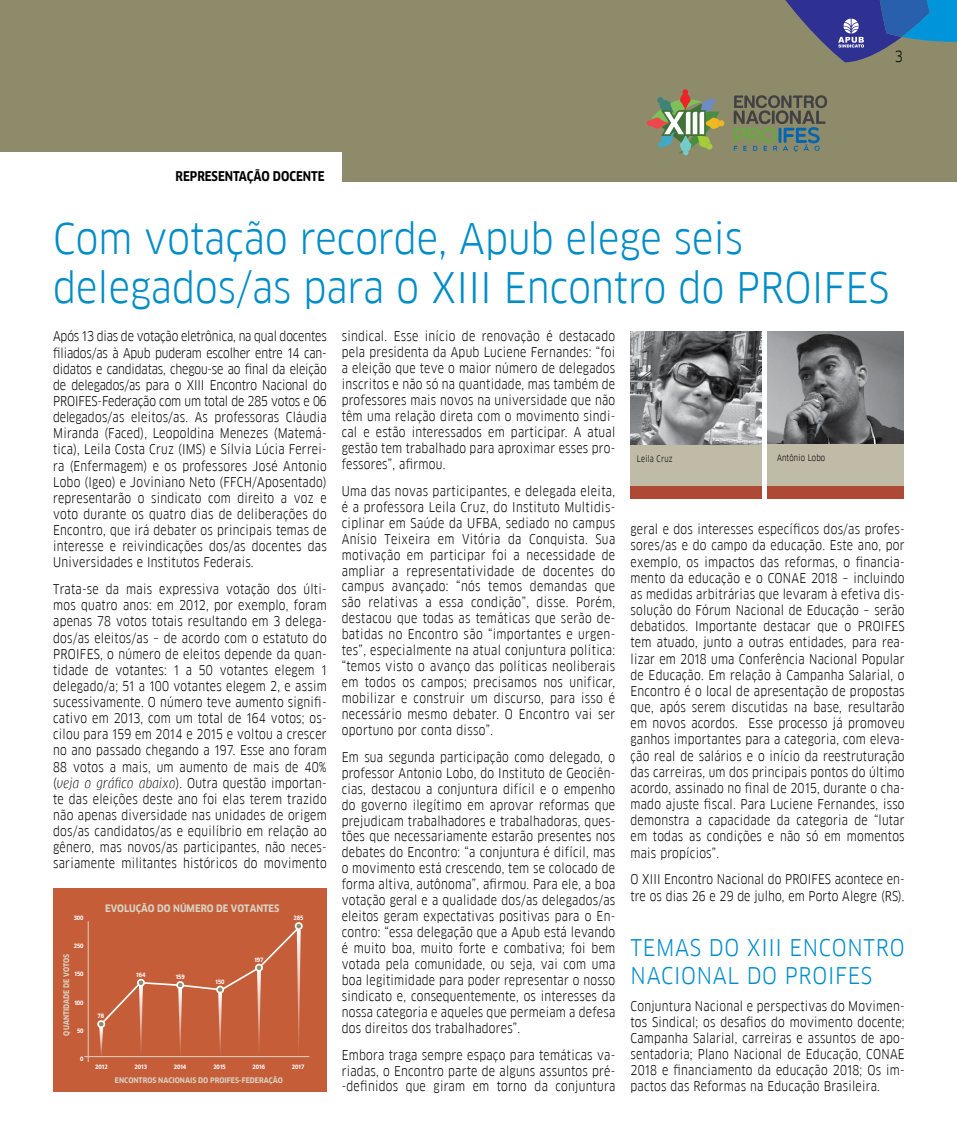
<style>
.page{position:relative;width:957px;height:1134px;background:#fff}
.page>*{position:absolute;margin:0;border:0;box-sizing:border-box;transform-origin:0 0}
.t1{font:41.25px/49.5px "Goethe FF Clan";color:#008dc7}
.t2{font:22.5px/27.4px "Goethe FF Clan";letter-spacing:.03em;color:#008dc7}
.t3{font:15px "Goethe FF Clan";color:#000;scale:.93 1}
.t4{font:13.12px/16.1px "Goethe FF Clan";letter-spacing:.02em;color:#000;text-align:justify;scale:.93 1}
.t5{font:700 13.12px "Goethe FF Clan";color:#000;scale:.93 1}
.t6{font:700 10px "Goethe FF Clan";color:#d7d5c5}
.t7{font:8.75px "Goethe FF Clan";letter-spacing:.02em;color:#000;scale:.9 1}
.t8{font:700 7.5px "Goethe FF Clan";color:#d7d5c5}
.t9{font:700 5.88px "Goethe FF Clan";color:#fff}
.s1{font-style:italic}
</style>
<div class="page">
<img style="left:630px;top:331px;width:131px;height:114px">
<img style="left:767px;top:331px;width:137px;height:113px">
<div style="left:0;top:0;width:957px;height:181px;background:#8e8b6a"></div>
<div style="left:1px;top:152px;width:341px;height:42px;background:#fff"></div>
<svg style="left:785px;top:0;width:172px;height:62px"></svg>
<div style="left:53px;top:888px;width:274px;height:203px;background:#c65d39"></div>
<div style="left:97px;top:1020px;width:8px;height:8px;border:2px solid #fff;border-radius:50%"></div>
<div style="left:295px;top:922px;width:8px;height:8px;border:2px solid #fff;border-radius:50%"></div>
<hr style="left:84px;top:1056px;width:225px;height:1px;background:#d7d5c5">
<svg style="left:98px;top:923px;width:204px;height:135px"></svg>
<hr style="left:88px;top:921px;width:1px;height:141px;background:#d7d5c5">
<svg style="left:733px;top:95px;width:94px;height:57px"></svg>
<svg style="left:647px;top:89px;width:77px;height:66px"></svg>
<div style="left:630px;top:445px;width:131px;height:41px;background:#bfbba7"></div>
<div style="left:630px;top:486px;width:131px;height:13px;background:#ae4936"></div>
<div style="left:767px;top:444px;width:137px;height:42px;background:#bfbba7"></div>
<div style="left:767px;top:486px;width:137px;height:12px;background:#ae4936"></div>
<p class="t3" style="left:894px;top:48px;width:10px">3</p>
<p class="t5" style="left:175px;top:168px;width:162px">REPRESENTAÇÃO DOCENTE</p>
<h1 class="t1" style="left:53px;top:214px;width:837px">Com votação recorde, Apub elege seis delegados/as para o XIII Encontro do PROIFES</h1>
<p class="t4" style="left:53px;top:329px;width:296px">Após 13 dias de votação eletrônica, na qual docentes filiados/as à Apub puderam escolher entre 14 can&shy;didatos e candidatas, chegou-se ao final da eleição de delegados/as para o XIII Encontro Nacional do PROIFES-Federação com um total de 285 votos e 06 delegados/as eleitos/as. As professoras Cláudia Miranda (Faced), Leopoldina Menezes (Matemá&shy;tica), Leila Costa Cruz (IMS) e Sílvia Lúcia Ferrei&shy;ra (Enfermagem) e os professores José Antonio Lobo (Igeo) e Joviniano Neto (FFCH/Aposentado) representarão o sindicato com direito a voz e voto durante os quatro dias de deliberações do Encontro, que irá debater os principais temas de interesse e reivindicações dos/as docentes das Universidades e Institutos Federais.</p>
<p class="t4" style="left:53px;top:581px;width:296px">Trata-se da mais expressiva votação dos últi&shy;mos quatro anos: em 2012, por exemplo, foram apenas 78 votos totais resultando em 3 delega&shy;dos/as eleitos/as – de acordo com o estatuto do PROIFES, o número de eleitos depende da quan&shy;tidade de votantes: 1 a 50 votantes elegem 1 delegado/a; 51 a 100 votantes elegem 2, e assim sucessivamente. O número teve aumento signifi&shy;cativo em 2013, com um total de 164 votos; os&shy;cilou para 159 em 2014 e 2015 e voltou a crescer no ano passado chegando a 197. Esse ano foram 88 votos a mais, um aumento de mais de 40% (<span class="s1">veja o gráfico abaixo</span>). Outra questão importan&shy;te das eleições deste ano foi elas terem trazido não apenas diversidade nas unidades de origem dos/as candidatos/as e equilíbrio em relação ao gênero, mas novos/as participantes, não neces&shy;sariamente militantes históricos do movimento</p>
<p class="t9" style="left:74px;top:914px;width:11px">300</p>
<p class="t9" style="left:74px;top:942px;width:11px">250</p>
<p class="t9" style="left:75px;top:971px;width:11px">150</p>
<p class="t9" style="left:74px;top:999px;width:11px">100</p>
<p class="t9" style="left:77px;top:1027px;width:8px">50</p>
<p class="t9" style="left:80px;top:1056px;width:5px">0</p>
<p class="t8" style="left:62px;top:1035px;width:83px;rotate:-90deg">QUANTIDADE DE VOTOS</p>
<p class="t6" style="left:105px;top:902px;width:176px">EVOLUÇÃO DO NÚMERO DE VOTANTES</p>
<p class="t9" style="left:293px;top:914px;width:11px">285</p>
<p class="t9" style="left:98px;top:1012px;width:8px">78</p>
<p class="t9" style="left:136px;top:971px;width:11px">164</p>
<p class="t9" style="left:176px;top:973px;width:11px">159</p>
<p class="t9" style="left:216px;top:978px;width:11px">150</p>
<p class="t9" style="left:254px;top:956px;width:11px">197</p>
<p class="t9" style="left:95px;top:1064px;width:14px">2012</p>
<p class="t9" style="left:135px;top:1064px;width:14px">2013</p>
<p class="t9" style="left:174px;top:1064px;width:14px">2014</p>
<p class="t9" style="left:213px;top:1064px;width:14px">2015</p>
<p class="t9" style="left:252px;top:1064px;width:14px">2016</p>
<p class="t9" style="left:292px;top:1064px;width:14px">2017</p>
<p class="t8" style="left:115px;top:1075px;width:170px">ENCONTROS NACIONAIS DO PROIFES-FEDERAÇÃO</p>
<p class="t4" style="left:342px;top:329px;width:296px">sindical. Esse início de renovação é destacado pela presidenta da Apub Luciene Fernandes: “foi a eleição que teve o maior número de delegados inscritos e não só na quantidade, mas também de professores mais novos na universidade que não têm uma relação direta com o movimento sindi&shy;cal e estão interessados em participar. A atual gestão tem trabalhado para aproximar esses pro&shy;fessores”, afirmou.</p>
<p class="t4" style="left:342px;top:483px;width:296px">Uma das novas participantes, e delegada eleita, é a professora Leila Cruz, do Instituto Multidis&shy;ciplinar em Saúde da UFBA, sediado no campus Anísio Teixeira em Vitória da Conquista. Sua motivação em participar foi a necessidade de ampliar a representatividade de docentes do campus avançado: “nós temos demandas que são relativas a essa condição”, disse. Porém, destacou que todas as temáticas que serão de&shy;batidas no Encontro são “importantes e urgen&shy;tes”, especialmente na atual conjuntura política: “temos visto o avanço das políticas neoliberais em todos os campos; precisamos nos unificar, mobilizar e construir um discurso, para isso é necessário mesmo debater. O Encontro vai ser oportuno por conta disso”.</p>
<p class="t4" style="left:342px;top:749px;width:296px">Em sua segunda participação como delegado, o professor Antonio Lobo, do Instituto de Geociên&shy;cias, destacou a conjuntura difícil e o empenho do governo ilegítimo em aprovar reformas que prejudicam trabalhadores e trabalhadoras, ques&shy;tões que necessariamente estarão presentes nos debates do Encontro: “a conjuntura é difícil, mas o movimento está crescendo, tem se colocado de forma altiva, autônoma”, afirmou. Para ele, a boa votação geral e a qualidade dos/as delegados/as eleitos geram expectativas positivas para o En&shy;contro: “essa delegação que a Apub está levando é muito boa, muito forte e combativa; foi bem votada pela comunidade, ou seja, vai com uma boa legitimidade para poder representar o nosso sindicato e, consequentemente, os interesses da nossa categoria e aqueles que permeiam a defesa dos direitos dos trabalhadores”.</p>
<p class="t4" style="left:342px;top:1047px;width:296px">Embora traga sempre espaço para temáticas va&shy;riadas, o Encontro parte de alguns assuntos pré--definidos que giram em torno da conjuntura</p>
<p class="t7" style="left:637px;top:453px;width:41px">Leila Cruz</p>
<p class="t7" style="left:777px;top:453px;width:55px">Antônio Lobo</p>
<p class="t4" style="left:630px;top:521px;width:296px">geral e dos interesses específicos dos/as profes&shy;sores/as e do campo da educação. Este ano, por exemplo, os impactos das reformas, o financia&shy;mento da educação e o CONAE 2018 – incluindo as medidas arbitrárias que levaram à efetiva dis&shy;solução do Fórum Nacional de Educação – serão debatidos. Importante destacar que o PROIFES tem atuado, junto a outras entidades, para rea&shy;lizar em 2018 uma Conferência Nacional Popular de Educação. Em relação à Campanha Salarial, o Encontro é o local de apresentação de propostas que, após serem discutidas na base, resultarão em novos acordos. Esse processo já promoveu ganhos importantes para a categoria, com eleva&shy;ção real de salários e o início da reestruturação das carreiras, um dos principais pontos do último acordo, assinado no final de 2015, durante o cha&shy;mado ajuste fiscal. Para Luciene Fernandes, isso demonstra a capacidade da categoria de “lutar em todas as condições e não só em momentos mais propícios”.</p>
<p class="t4" style="left:630px;top:871px;width:296px">O XIII Encontro Nacional do PROIFES acontece en&shy;tre os dias 26 e 29 de julho, em Porto Alegre (RS).</p>
<h2 class="t2" style="left:630px;top:934px;width:275px">TEMAS DO XIII ENCONTRO<br>NACIONAL DO PROIFES</h2>
<p class="t4" style="left:630px;top:998px;width:296px">Conjuntura Nacional e perspectivas do Movimen&shy;tos Sindical; os desafios do movimento docente; Campanha Salarial, carreiras e assuntos de apo&shy;sentadoria; Plano Nacional de Educação, CONAE 2018 e financiamento da educação 2018; Os im&shy;pactos das Reformas na Educação Brasileira.</p>
</div>
